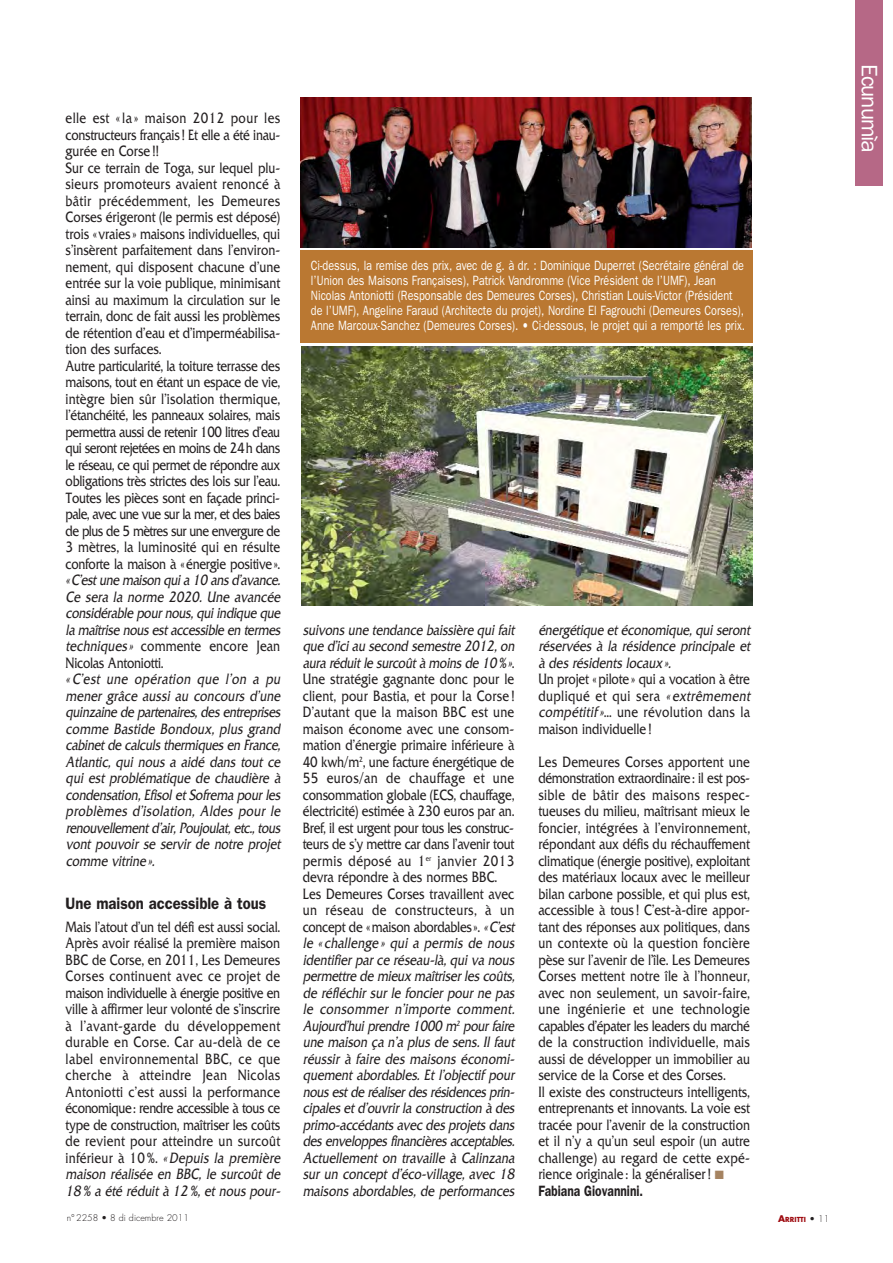
<style>
.page{position:relative;width:893px;height:1263px;background:#fff}
.page>*{position:absolute;margin:0;border:0;box-sizing:border-box;transform-origin:0 0}
.t1{font:22.5px "Franklin Gothic";letter-spacing:-.05em;color:#fff}
.t2{font:600 16.5px "Franklin Gothic";color:#231f20;scale:.9 1}
.t3{font:600 15px "Franklin Gothic";color:#231f20;scale:.8 1}
.t4{font:14.7px/16.5px "Friz Quadrata SBOP";color:#231f20;scale:.8 1}
.t5{font:italic 14.7px/16.5px "Friz Quadrata SBOP";color:#231f20;scale:.8 1}
.t6{font:13.5px/15px "Franklin Gothic";color:#fff;scale:.8 1}
.t7{font:300 9px "Futura";color:#231f20}
.t8{font:700 6.75px "Futura";color:#9e0a0f}
.s1{font-style:normal}
.s2{font-style:italic}
.s3{color:#a58361}
.s4{font-size:9px}
.s5{font-weight:300;font-size:9px;color:#231f20}
</style>
<div class="page">
<div style="left:855px;top:0;width:27px;height:185px;background:#b66886"></div>
<img style="left:301px;top:98px;width:450px;height:150px">
<img style="left:302px;top:346px;width:450px;height:259px">
<div style="left:301px;top:251px;width:452px;height:92px;background:#ba7832"></div>
<p class="t4" style="left:66px;top:112px;width:270px">elle est « la » maison 2012 pour les constructeurs français ! Et elle a été inau&shy;gurée en Corse !!<br>Sur ce terrain de Toga, sur lequel plu&shy;sieurs promoteurs avaient renoncé à bâtir précédemment, les Demeures Corses érigeront (le permis est déposé) trois « vraies » maisons individuelles, qui s’insèrent parfaitement dans l’environ&shy;nement, qui disposent chacune d’une entrée sur la voie publique, minimisant ainsi au maximum la circulation sur le terrain, donc de fait aussi les problèmes de rétention d’eau et d’imperméabilisa&shy;tion des surfaces.<br>Autre particularité, la toiture terrasse des maisons, tout en étant un espace de vie, intègre bien sûr l’isolation thermique, l’étanchéité, les panneaux solaires, mais permettra aussi de retenir 100 litres d’eau qui seront rejetées en moins de 24h dans le réseau, ce qui permet de répondre aux obligations très strictes des lois sur l’eau.<br>Toutes les pièces sont en façade princi&shy;pale, avec une vue sur la mer, et des baies de plus de 5 mètres sur une envergure de 3 mètres, la luminosité qui en résulte conforte la maison à « énergie positive ».</p>
<p class="t5" style="left:66px;top:574px;width:273px">«C ’estune maison quia 10 ans d’avance.<br>Ce sera la norme 2020. Une avancée considérable pour nous, qui indique que la maîtrise nous estaccessible en termes techniques» <span class="s1">commente encore Jean Nicolas Antoniotti.</span></p>
<p class="t5" style="left:66px;top:673px;width:273px">« C ’est une opération que l’on a pu mener grâce aussi au concours d’une quinzaine de partenaires, des entreprises comme Bastide Bondoux, plus grand cabinet de calculs thermiques en France, Atlantic, qui nous a aidé dans tout ce qui est problématique de chaudière à condensation, Efisol et Sofrema pour les problèmes d’isolation, Aldes pour le renouvellement d’air, Poujoulat, etc., tous vont pouvoir se servir de notre projet comme vitrine ».</p>
<p class="t2" style="left:66px;top:898px;width:224px">Une maison accessible à tous</p>
<p class="t4" style="left:66px;top:920px;width:273px">Mais l’atout d’un tel défi est aussi social.<br>Après avoir réalisé la première maison BBC de Corse, en 2011, Les Demeures Corses continuent avec ce projet de maison individuelle à énergie positive en ville à affirmer leur volonté de s’inscrire à l’avant-garde du développement durable en Corse. Car au-delà de ce label environnemental BBC, ce que cherche à atteindre Jean Nicolas Antoniotti c’est aussi la performance économique : rendre accessible à tous ce type de construction, maîtriser les coûts de revient pour atteindre un surcoût i n fé r i e u r à 1 0 % . <span class="s2">« Depuis la première maison réalisée en BBC, le surcoût de 18 % a été réduit à 12 %, et nous pour-</span></p>
<p class="t6" style="left:311px;top:259px;width:544px">Ci-dessus, la remise des prix, avec de g. à dr. : Dominique Duperret (Secrétaire général de l’Union des Maisons Françaises), Patrick Vandromme (Vice Président de l’UMF), Jean Nicolas Antoniotti (Responsable des Demeures Corses), Christian Louis-Victor (Président de l’UMF), Angeline Faraud (Architecte du projet), Nordine El Fagrouchi (Demeures Corses), Anne Marcoux-Sanchez (Demeures Corses). • Ci-dessous, le projet qui a remporté les prix.</p>
<p class="t5" style="left:303px;top:623px;width:269px">suivons une tendance baissière qui fait que d’ici au second semestre 2012, on aura réduit le surcoût à moins de 10 % »<span class="s1">.<br>Une stratégie gagnante donc pour le client, pour Bastia, et pour la Corse !<br>D’autant que la maison BBC est une maison économe avec une consom&shy;mation d’énergie primaire inférieure à 40 kwh/m</span><sup>2</sup><span class="s1">, une facture énergétique de 55 euros/an de chauffage et une consommation globale (ECS, chauffage, électricité) estimée à 230 euros par an.<br>Bref, il est urgent pour tous les construc&shy;teurs de s’y mettre car dans l’avenir tout permis déposé au 1</span><sup>er</sup> <span class="s1">janvier 2013 devra répondre à des normes BBC.<br>Les Demeures Corses travaillent avec un réseau de constructeurs, à un concept de « maison abordables ».</span> «C’est le « challenge » qui a permis de nous identifier par ce réseau-là, qui va nous permettre de mieux maîtriser les coûts, de réfléchir sur le foncier pour ne pas le consommer n’importe comment.<br>Aujourd’hui prendre 1000 m<sup>2</sup> pour faire une maison ça n’a plus de sens. Il faut réussir à faire des maisons économi&shy;quement abordables. Et l’objectif pour nous est de réaliser des résidences prin&shy;cipales et d’ouvrir la construction à des primo-accédants avec des projets dans des enveloppes financières acceptables.<br>Actuellement on travaille à Calinzana sur un concept d’éco-village, avec 18 maisons abordables, de performances</p>
<p class="t5" style="left:538px;top:623px;width:269px;text-align:justify">énergétique et économique, qui seront réservées à la résidence principale et à des résidents locaux ».</p>
<p class="t4" style="left:538px;top:673px;width:269px">Un projet « pilote » qui a vocation à être dupliqué et qui sera <span class="s2">«extrêmement compétitif »</span>… une révolution dans la maison individuelle !</p>
<p class="t4" style="left:538px;top:755px;width:266px">Les Demeures Corses apportent une démonstration extraordinaire : il est pos&shy;sible de bâtir des maisons respec&shy;tueuses du milieu, maîtrisant mieux le foncier, intégrées à l’environnement, répondant aux défis du réchauffement climatique (énergie positive), exploitant des matériaux locaux avec le meilleur bilan carbone possible, et qui plus est, accessible à tous ! C’est-à-dire appor&shy;tant des réponses aux politiques, dans un contexte où la question foncière pèse sur l’avenir de l’île. Les Demeures Corses mettent notre île à l’honneur, avec non seulement, un savoir-faire, une ingénierie et une technologie capables d’épater les leaders du marché de la construction individuelle, mais aussi de développer un immobilier au service de la Corse et des Corses.<br>Il existe des constructeurs intelligents, entreprenants et innovants. La voie est tracée pour l’avenir de la construction et il n’y a qu’un seul espoir (un autre challenge) au regard de cette expé&shy;rience originale : la généraliser ! <span class="s3">■</span></p>
<p class="t3" style="left:538px;top:1186px;width:133px">Fabiana Giovannini.</p>
<p class="t7" style="left:67px;top:1214px;width:124px">n° 2258 • 8 di dicembre 2011</p>
<p class="t8" style="left:778px;top:1216px;width:52px"><span class="s4">A</span>RRITTI <span class="s5">• 11</span></p>
<h1 class="t1" style="left:877px;top:64px;width:90px;rotate:90deg">Ecunumìa</h1>
</div>
